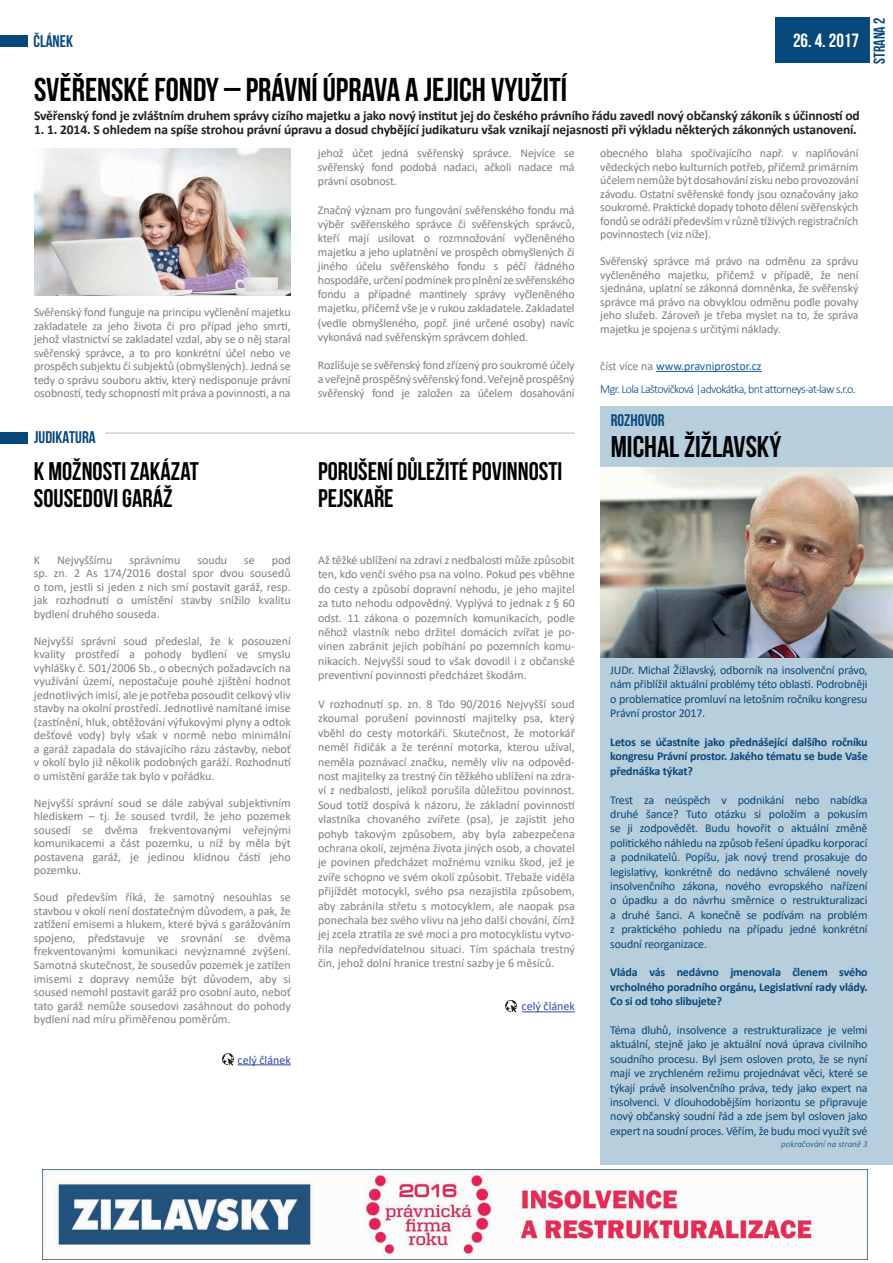
<style>
.page{position:relative;width:893px;height:1263px;background:#fff}
.page>*{position:absolute;margin:0;border:0;box-sizing:border-box;transform-origin:0 0}
.t1{font:700 33px "Bebas Neue";color:#000001}
.t2{font:700 30px "Bebas Neue";color:#000001}
.t3{font:700 25.5px/27px "Bebas Neue";color:#000}
.t4{font:700 25.5px/27px "Bebas Neue";color:#000001}
.t5{font:700 19.2px "Bebas Neue";color:#fff}
.t6{font:700 16.8px "Bebas Neue";color:#08487a}
.t7{font:700 15.9px "Bebas Neue";color:#08487a}
.t8{font:700 13.5px "Calibri";letter-spacing:-.01em;color:#231f20}
.t9{font:12px/13.5px "Calibri";letter-spacing:-.01em;color:#7c7e81;text-align:justify}
.t10{font:12px/14.4px "Calibri";letter-spacing:-.015em;color:#08487a;text-align:justify}
.t11{font:700 12px/14.4px "Calibri";letter-spacing:-.015em;color:#08487a;text-align:justify}
.t12{font:300 12px "Calibri";letter-spacing:-.05em;color:#08487a}
.t13{font:12px "Calibri";color:#175d9e}
.t14{font:12px "Calibri";color:#33489e}
.t15{font:italic 300 9px "Calibri";color:#08487a}
.s1{color:#7c7e81}
</style>
<div class="page">
<div style="left:0;top:36px;width:27px;height:11px;background:#08487a"></div>
<hr style="left:656px;top:371px;width:106px;height:1px;background:#175d9e">
<hr style="left:105px;top:433px;width:470px;height:1px;background:#babbbe">
<div style="left:0;top:432px;width:27px;height:11px;background:#08487a"></div>
<hr style="left:522px;top:1011px;width:53px;height:1px;background:#33489e">
<div style="left:601px;top:406px;width:292px;height:759px;background:#b7cedc"></div>
<img style="left:43px;top:1169px;width:824px;height:90px">
<hr style="left:238px;top:1064px;width:53px;height:1px;background:#33489e">
<div style="left:775px;top:17px;width:95px;height:46px;background:#08487a"></div>
<img style="left:34px;top:148px;width:257px;height:147px">
<svg style="left:222px;top:1053px;width:12px;height:13px"></svg>
<svg style="left:505px;top:1000px;width:12px;height:12px"></svg>
<img style="left:601px;top:468px;width:292px;height:189px">
<h3 class="t6" style="left:33px;top:32px;width:41px">ČLÁNEK</h3>
<h3 class="t5" style="left:803px;top:18px;width:47px">1/2015</h3>
<h3 class="t7" style="left:871px;top:64px;width:48px;rotate:-90deg">STRANA 2</h3>
<h3 class="t5" style="left:793px;top:29px;width:68px">26. 4. 2017</h3>
<h1 class="t1" style="left:34px;top:71px;width:535px">SVĚŘENSKÉ FONDY – PRÁVNÍ ÚPRAVA A JEJICH VYUŽITÍ</h1>
<p class="t8" style="left:34px;top:106px;width:827px">Svěřenský fond je zvláštním druhem správy cizího majetku a jako nový institut jej do českého právního řádu zavedl nový občanský zákoník s účinností od</p>
<p class="t8" style="left:34px;top:120px;width:824px">1. 1. 2014. S ohledem na spíše strohou právní úpravu a dosud chybějící judikaturu však vznikají nejasnosti při výkladu některých zákonných ustanovení.</p>
<p class="t9" style="left:34px;top:305px;width:258px">Svěřenský fond funguje na principu vyčlenění majetku zakladatele za jeho života či pro případ jeho smrti, jehož vlastnictví se zakladatel vzdal, aby se o něj staral svěřenský správce, a to pro konkrétní účel nebo ve prospěch subjektu či subjektů (obmyšlených). Jedná se tedy o správu souboru aktiv, který nedisponuje právní osobností, tedy schopností mít práva a povinnosti, a na</p>
<h3 class="t6" style="left:34px;top:428px;width:63px">JUDIKATURA</h3>
<h3 class="t4" style="left:34px;top:458px;width:166px">K MOŽNOSTI ZAKÁZAT<br>SOUSEDOVI GARÁŽ</h3>
<p class="t9" style="left:34px;top:553px;width:8px">K</p>
<p class="t9" style="left:57px;top:553px;width:57px">Nejvyššímu</p>
<p class="t9" style="left:130px;top:553px;width:52px">správnímu</p>
<p class="t9" style="left:197px;top:553px;width:31px">soudu</p>
<p class="t9" style="left:244px;top:553px;width:12px">se</p>
<p class="t9" style="left:34px;top:553px;width:258px;text-indent:238px">pod sp. zn. 2 As 174/2016 dostal spor dvou sousedů o tom, jestli si jeden z nich smí postavit garáž, resp. jak rozhodnutí o umístění stavby snížilo kvalitu bydlení druhého souseda.</p>
<p class="t9" style="left:34px;top:634px;width:258px">Nejvyšší správní soud předeslal, že k posouzení kvality prostředí a pohody bydlení ve smyslu vyhlášky č. 501/2006 Sb., o obecných požadavcích na využívání území, nepostačuje pouhé zjištění hodnot jednotlivých imisí, ale je potřeba posoudit celkový vliv stavby na okolní prostředí. Jednotlivé namítané imise (zastínění, hluk, obtěžování výfukovými plyny a odtok dešťové vody) byly však v normě nebo minimální a garáž zapadala do stávajícího rázu zástavby, neboť v okolí bylo již několik podobných garáží. Rozhodnutí o umístění garáže tak bylo v pořádku.</p>
<p class="t9" style="left:34px;top:796px;width:258px">Nejvyšší správní soud se dále zabýval subjektivním hlediskem – tj. že soused tvrdil, že jeho pozemek sousedí se dvěma frekventovanými veřejnými komunikacemi a část pozemku, u níž by měla být postavena garáž, je jedinou klidnou částí jeho pozemku.</p>
<p class="t9" style="left:34px;top:890px;width:258px">Soud především říká, že samotný nesouhlas se stavbou v okolí není dostatečným důvodem, a pak, že zatížení emisemi a hlukem, které bývá s garážováním spojeno, představuje ve srovnání se dvěma frekventovanými komunikaci nevýznamné zvýšení.<br>Samotná skutečnost, že sousedův pozemek je zatížen imisemi z dopravy nemůže být důvodem, aby si soused nemohl postavit garáž pro osobní auto, neboť tato garáž nemůže sousedovi zasáhnout do pohody bydlení nad míru přiměřenou poměrům.</p>
<p class="t14" style="left:238px;top:1051px;width:55px">celý článek</p>
<p class="t9" style="left:318px;top:146px;width:258px;line-height:14.1px">jehož účet jedná svěřenský správce. Nejvíce se svěřenský fond podobá nadaci, ačkoli nadace má právní osobnost.</p>
<p class="t9" style="left:318px;top:202px;width:258px;line-height:14.1px">Značný význam pro fungování svěřenského fondu má výběr svěřenského správce či svěřenských správců, kteří mají usilovat o rozmnožování vyčleněného majetku a jeho uplatnění ve prospěch obmyšlených či jiného účelu svěřenského fondu s péčí řádného hospodáře, určení podmínek pro plnění ze svěřenského fondu a případné mantinely správy vyčleněného majetku, přičemž vše je v rukou zakladatele. Zakladatel (vedle obmyšleného, popř. jiné určené osoby) navíc vykonává nad svěřenským správcem dohled.</p>
<p class="t9" style="left:318px;top:358px;width:258px;line-height:14.1px">Rozlišuje se svěřenský fond zřízený pro soukromé účely a veřejně prospěšný svěřenský fond. Veřejně prospěšný svěřenský fond je založen za účelem dosahování</p>
<h3 class="t3" style="left:318px;top:458px;width:246px">PORUŠENÍ DŮLEŽITÉ POVINNOSTI<br>PEJSKAŘE</h3>
<p class="t9" style="left:318px;top:552px;width:258px;line-height:14.4px">Až těžké ublížení na zdraví z nedbalosti může způsobit ten, kdo venčí svého psa na volno. Pokud pes vběhne do cesty a způsobí dopravní nehodu, je jeho majitel za tuto nehodu odpovědný. Vyplývá to jednak z § 60 odst. 11 zákona o pozemních komunikacích, podle něhož vlastník nebo držitel domácích zvířat je po&shy;vinen zabránit jejich pobíhání po pozemních komu&shy;nikacích. Nejvyšší soud to však dovodil i z občanské preventivní povinnosti předcházet škodám.</p>
<p class="t9" style="left:318px;top:696px;width:258px;line-height:14.4px">V rozhodnutí sp. zn. 8 Tdo 90/2016 Nejvyšší soud zkoumal porušení povinností majitelky psa, který vběhl do cesty motorkáři. Skutečnost, že motorkář neměl řidičák a že terénní motorka, kterou užíval, neměla poznávací značku, neměly vliv na odpověd&shy;nost majitelky za trestný čin těžkého ublížení na zdra&shy;ví z nedbalosti, jelikož porušila důležitou povinnost.<br>Soud totiž dospívá k názoru, že základní povinností vlastníka chovaného zvířete (psa), je zajistit jeho pohyb takovým způsobem, aby byla zabezpečena ochrana okolí, zejména života jiných osob, a chovatel je povinen předcházet možnému vzniku škod, jež je zvíře schopno ve svém okolí způsobit. Třebaže viděla přijíždět motocykl, svého psa nezajistila způsobem, aby zabránila střetu s motocyklem, ale naopak psa ponechala bez svého vlivu na jeho další chování, čímž jej zcela ztratila ze své moci a pro motocyklistu vytvo&shy;řila nepředvídatelnou situaci. Tím spáchala trestný čin, jehož dolní hranice trestní sazby je 6 měsíců.</p>
<p class="t14" style="left:522px;top:998px;width:55px">celý článek</p>
<p class="t9" style="left:600px;top:146px;width:260px">obecného blaha spočívajícího např. v naplňování vědeckých nebo kulturních potřeb, přičemž primárním účelem nemůže být dosahování zisku nebo provozování závodu. Ostatní svěřenské fondy jsou označovány jako soukromé. Praktické dopady tohoto dělení svěřenských fondů se odráží především v různě tíživých registračních povinnostech (viz níže).</p>
<p class="t9" style="left:600px;top:254px;width:260px">Svěřenský správce má právo na odměnu za správu vyčleněného majetku, přičemž v případě, že není sjednána, uplatní se zákonná domněnka, že svěřenský správce má právo na obvyklou odměnu podle povahy jeho služeb. Zároveň je třeba myslet na to, že správa majetku je spojena s určitými náklady.</p>
<p class="t13" style="left:600px;top:358px;width:163px"><span class="s1">číst více na</span> www.pravniprostor.cz</p>
<p class="t12" style="left:600px;top:382px;width:257px">Mgr. Lola Laštovičková |advokátka, bnt attorneys-at-law s.r.o.</p>
<h3 class="t6" style="left:611px;top:411px;width:55px">ROZHOVOR</h3>
<h2 class="t2" style="left:611px;top:430px;width:172px">MICHAL ŽIŽLAVSKÝ</h2>
<p class="t10" style="left:610px;top:662px;width:259px">JUDr. Michal Žižlavský, odborník na insolvenční právo, nám přiblížil aktuální problémy této oblasti. Podrobněji o problematice promluví na letošním ročníku kongresu Právní prostor 2017.</p>
<p class="t11" style="left:610px;top:734px;width:259px">Letos se účastníte jako přednášející dalšího ročníku kongresu Právní prostor. Jakého tématu se bude Vaše přednáška týkat?</p>
<p class="t10" style="left:610px;top:792px;width:259px">Trest za neúspěch v podnikání nebo nabídka druhé šance? Tuto otázku si položím a pokusím se ji zodpovědět. Budu hovořit o aktuální změně politického náhledu na způsob řešení úpadku korporací a podnikatelů. Popíšu, jak nový trend prosakuje do legislativy, konkrétně do nedávno schválené novely insolvenčního zákona, nového evropského nařízení o úpadku a do návrhu směrnice o restrukturalizaci a druhé šanci. A konečně se podívám na problém z praktického pohledu na případu jedné konkrétní soudní reorganizace.</p>
<p class="t11" style="left:610px;top:965px;width:259px">Vláda vás nedávno jmenovala členem svého vrcholného poradního orgánu, Legislativní rady vlády.<br>Co si od toho slibujete?</p>
<p class="t10" style="left:610px;top:1022px;width:259px">Téma dluhů, insolvence a restrukturalizace je velmi aktuální, stejně jako je aktuální nová úprava civilního soudního procesu. Byl jsem osloven proto, že se nyní mají ve zrychleném režimu projednávat věci, které se týkají právě insolvenčního práva, tedy jako expert na insolvenci. V dlouhodobějším horizontu se připravuje nový občanský soudní řád a zde jsem byl osloven jako expert na soudní proces. Věřím, že budu moci využít své</p>
<p class="t15" style="left:781px;top:1139px;width:88px">pokračování na straně 3</p>
</div>
